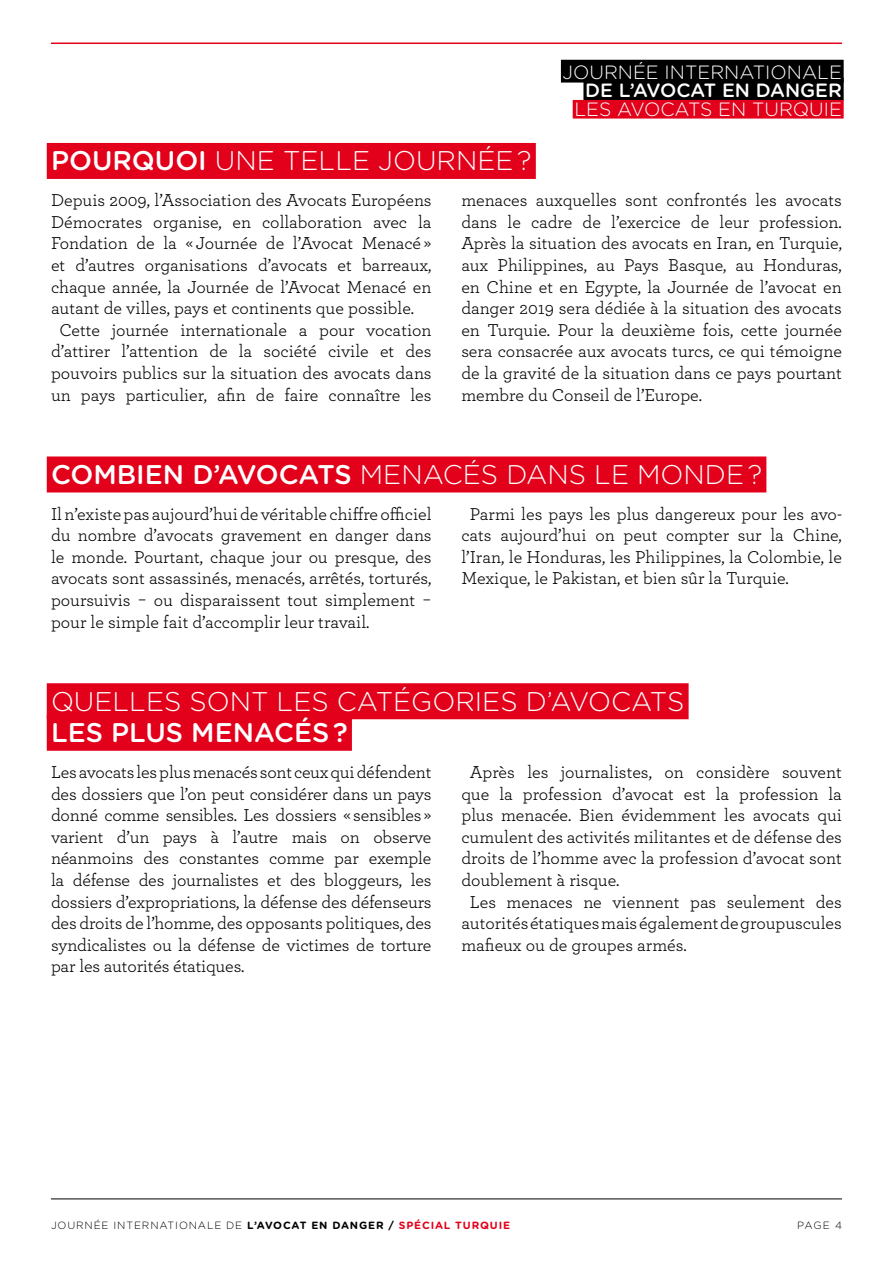
<style>
.page{position:relative;width:893px;height:1263px;background:#fff}
.page>*{position:absolute;margin:0;border:0;box-sizing:border-box;transform-origin:0 0}
.t1{font:300 27px "Gotham Rounded";color:#fff}
.t2{font:500 27px "Gotham Rounded";color:#fff}
.t3{font:300 19.2px "Gotham Rounded";color:#fff}
.t4{font:500 19.2px "Gotham Rounded";color:#fff}
.t5{font:18px/21.6px "Archer";color:#000;text-align:justify}
.t6{font:300 10.5px "Gotham Rounded";letter-spacing:.08em;color:#000}
.s1{font-weight:500}
.s2{font-weight:700}
.s3{font-weight:700;color:#e2001a}
</style>
<div class="page">
<hr style="left:51px;top:43px;width:791px;height:1px;background:#e2001a">
<hr style="left:51px;top:1199px;width:791px;height:1px;background:#000">
<div style="left:47px;top:143px;width:489px;height:36px;background:#e2001a"></div>
<div style="left:47px;top:456px;width:719px;height:36px;background:#e2001a"></div>
<div style="left:47px;top:683px;width:642px;height:36px;background:#e2001a"></div>
<div style="left:47px;top:715px;width:305px;height:36px;background:#e2001a"></div>
<div style="left:561px;top:60px;width:283px;height:23px;background:#000"></div>
<div style="left:583px;top:78px;width:261px;height:23px;background:#000"></div>
<div style="left:573px;top:100px;width:271px;height:19px;background:#e2001a"></div>
<h1 class="t1" style="left:51px;top:143px;width:482px"><span class="s1">POURQUOI</span> UNE TELLE JOURNÉE ?</h1>
<p class="t3" style="left:563px;top:60px;width:281px">JOURNÉE INTERNATIONALE</p>
<p class="t4" style="left:585px;top:77px;width:258px">DE L’AVOCAT EN DANGER</p>
<p class="t3" style="left:574px;top:96px;width:269px">LES AVOCATS EN TURQUIE</p>
<p class="t5" style="left:51px;top:188px;width:382px">Depuis 2009, l’Association des Avocats Européens</p>
<p class="t5" style="left:51px;top:210px;width:382px">Démocrates organise, en collaboration avec la</p>
<p class="t5" style="left:51px;top:232px;width:382px">Fondation de la « Journée de l’Avocat Menacé »</p>
<p class="t5" style="left:51px;top:253px;width:382px">et d’autres organisations d’avocats et barreaux,</p>
<p class="t5" style="left:51px;top:275px;width:382px">chaque année, la Journée de l’Avocat Menacé en</p>
<p class="t5" style="left:51px;top:296px;width:365px">autant de villes, pays et continents que possible.</p>
<p class="t5" style="left:60px;top:318px;width:374px">Cette journée internationale a pour vocation</p>
<p class="t5" style="left:51px;top:340px;width:382px">d’attirer l’attention de la société civile et des</p>
<p class="t5" style="left:51px;top:361px;width:382px">pouvoirs publics sur la situation des avocats dans</p>
<p class="t5" style="left:51px;top:383px;width:382px">un pays particulier, afin de faire connaître les</p>
<p class="t5" style="left:461px;top:188px;width:382px">menaces auxquelles sont confrontés les avocats dans le cadre de l’exercice de leur profession.<br>Après la situation des avocats en Iran, en Turquie, aux Philippines, au Pays Basque, au Honduras, en Chine et en Egypte, la Journée de l’avocat en danger 2019 sera dédiée à la situation des avocats en Turquie. Pour la deuxième fois, cette journée sera consacrée aux avocats turcs, ce qui témoigne de la gravité de la situation dans ce pays pourtant membre du Conseil de l’Europe.</p>
<h1 class="t1" style="left:51px;top:456px;width:713px"><span class="s1">COMBIEN D’AVOCATS</span> MENACÉS DANS LE MONDE ?</h1>
<p class="t5" style="left:51px;top:502px;width:382px">Il n’existe pas aujourd’hui de véritable chiffre officiel du nombre d’avocats gravement en danger dans le monde. Pourtant, chaque jour ou presque, des avocats sont assassinés, menacés, arrêtés, torturés, poursuivis - ou disparaissent tout simplement - pour le simple fait d’accomplir leur travail.</p>
<p class="t5" style="left:461px;top:502px;width:382px;text-indent:8px">Parmi les pays les plus dangereux pour les avo&shy;cats aujourd’hui on peut compter sur la Chine, l’Iran, le Honduras, les Philippines, la Colombie, le Mexique, le Pakistan, et bien sûr la Turquie.</p>
<h1 class="t1" style="left:51px;top:683px;width:635px">QUELLES SONT LES CATÉGORIES D’AVOCATS</h1>
<h1 class="t2" style="left:51px;top:713px;width:298px">LES PLUS MENACÉS ?</h1>
<p class="t5" style="left:51px;top:760px;width:382px">Les avocats les plus menacés sont ceux qui défendent des dossiers que l’on peut considérer dans un pays donné comme sensibles. Les dossiers « sensibles » varient d’un pays à l’autre mais on observe néanmoins des constantes comme par exemple la défense des journalistes et des bloggeurs, les dossiers d’expropriations, la défense des défenseurs des droits de l’homme, des opposants politiques, des syndicalistes ou la défense de victimes de torture par les autorités étatiques.</p>
<p class="t5" style="left:470px;top:760px;width:374px">Après les journalistes, on considère souvent</p>
<p class="t5" style="left:461px;top:782px;width:382px">que la profession d’avocat est la profession la</p>
<p class="t5" style="left:461px;top:803px;width:382px">plus menacée. Bien évidemment les avocats qui</p>
<p class="t5" style="left:461px;top:825px;width:382px">cumulent des activités militantes et de défense des</p>
<p class="t5" style="left:461px;top:847px;width:382px">droits de l’homme avec la profession d’avocat sont</p>
<p class="t5" style="left:461px;top:868px;width:160px">doublement à risque.</p>
<p class="t5" style="left:470px;top:890px;width:374px">Les menaces ne viennent pas seulement des</p>
<p class="t5" style="left:461px;top:911px;width:382px">autorités étatiques mais également de groupuscules</p>
<p class="t5" style="left:461px;top:933px;width:227px">mafieux ou de groupes armés.</p>
<p class="t6" style="left:51px;top:1218px;width:461px">JOURNÉE INTERNATIONALE DE <span class="s2">L’AVOCAT EN DANGER /</span> <span class="s3">SPÉCIAL TURQUIE</span></p>
<p class="t6" style="left:797px;top:1218px;width:46px">PAGE 4</p>
</div>
